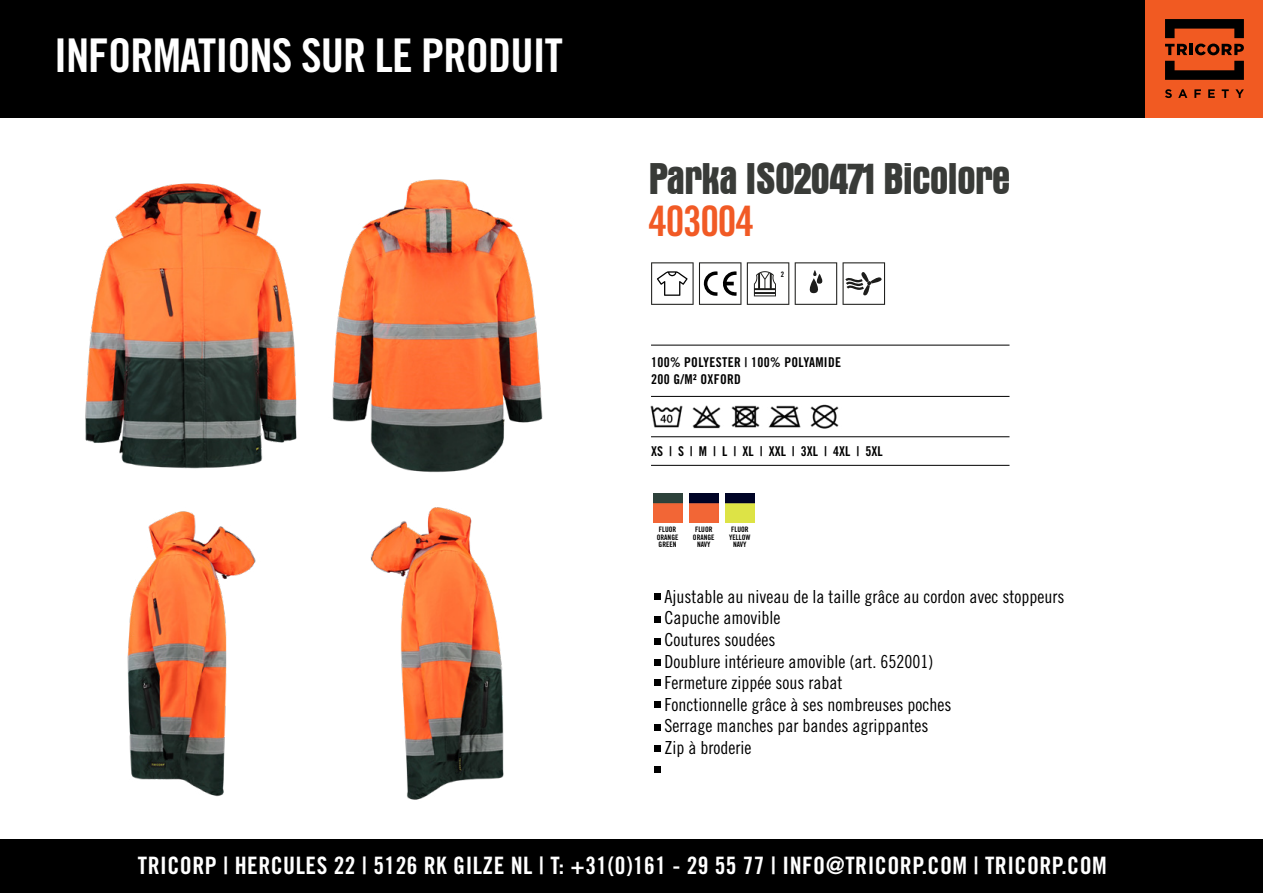
<style>
.page{position:relative;width:1263px;height:893px;background:#fff}
.page>*{position:absolute;margin:0;border:0;box-sizing:border-box;transform-origin:0 0}
.t1{font:46.5px "Trade Gothic LT Std Bd Cn 20";letter-spacing:-.02em;color:#fff}
.t2{font:700 condensed 45px "Aurora BT";letter-spacing:-.025em;color:#393b38}
.t3{font:42px "Trade Gothic LT Std Bd Cn 20";letter-spacing:-.03em;color:#f15a25}
.t4{font:24px "Trade Gothic LT Std Bd Cn 20";letter-spacing:.02em;color:#fff}
.t5{font:18px/21.6px "Trade Gothic LT Std Cn 18";color:#000}
.t6{font:13.5px/16.5px "Trade Gothic LT Std Bd Cn 20";letter-spacing:.025em;color:#000}
.t7{font:13.5px "Trade Gothic LT Std Bd Cn 20";color:#000}
.t8{font:7.5px/7.5px "Trade Gothic LT Std Bd Cn 20";color:#000;text-align:center}
</style>
<div class="page">
<div style="left:0;top:0;width:1263px;height:117px;background:#000"></div>
<div style="left:1146px;top:0;width:117px;height:117px;background:#f15a22"></div>
<svg style="left:1165px;top:44px;width:79px;height:11px"></svg>
<svg style="left:1165px;top:19px;width:79px;height:19px"></svg>
<svg style="left:1165px;top:61px;width:79px;height:19px"></svg>
<svg style="left:1165px;top:89px;width:7px;height:9px"></svg>
<svg style="left:1178px;top:89px;width:9px;height:9px"></svg>
<svg style="left:1194px;top:89px;width:7px;height:9px"></svg>
<svg style="left:1208px;top:89px;width:7px;height:9px"></svg>
<svg style="left:1222px;top:89px;width:7px;height:9px"></svg>
<svg style="left:1235px;top:89px;width:9px;height:9px"></svg>
<div style="left:0;top:839px;width:1263px;height:54px;background:#000"></div>
<img style="left:85px;top:183px;width:201px;height:286px">
<img style="left:286px;top:179px;width:257px;height:294px">
<hr style="left:651px;top:345px;width:358px;height:1px;background:#000">
<hr style="left:651px;top:396px;width:358px;height:1px;background:#000">
<hr style="left:651px;top:436px;width:358px;height:1px;background:#000">
<hr style="left:651px;top:465px;width:358px;height:1px;background:#000">
<img style="left:650px;top:405px;width:33px;height:23px">
<img style="left:692px;top:405px;width:29px;height:24px">
<img style="left:731px;top:405px;width:29px;height:23px">
<img style="left:768px;top:405px;width:33px;height:23px">
<img style="left:810px;top:404px;width:29px;height:25px">
<img style="left:653px;top:493px;width:29px;height:29px">
<img style="left:689px;top:493px;width:29px;height:29px">
<img style="left:725px;top:493px;width:29px;height:29px">
<svg style="left:651px;top:262px;width:90px;height:43px"></svg>
<svg style="left:747px;top:262px;width:42px;height:43px"></svg>
<svg style="left:795px;top:262px;width:90px;height:43px"></svg>
<img style="left:127px;top:511px;width:129px;height:286px">
<img style="left:370px;top:507px;width:134px;height:293px">
<svg style="left:654px;top:594px;width:6px;height:6px"></svg>
<svg style="left:654px;top:679px;width:6px;height:6px"></svg>
<svg style="left:654px;top:616px;width:6px;height:6px"></svg>
<svg style="left:654px;top:702px;width:6px;height:6px"></svg>
<svg style="left:654px;top:639px;width:6px;height:6px"></svg>
<svg style="left:654px;top:724px;width:6px;height:6px"></svg>
<svg style="left:654px;top:660px;width:6px;height:6px"></svg>
<svg style="left:654px;top:745px;width:6px;height:6px"></svg>
<svg style="left:654px;top:766px;width:6px;height:6px"></svg>
<h1 class="t1" style="left:54px;top:28px;width:510px">INFORMATIONS SUR LE PRODUIT</h1>
<h2 class="t2" style="left:648px;top:153px;width:364px">Parka ISO20471 Bicolore</h2>
<h3 class="t3" style="left:648px;top:196px;width:107px">403004</h3>
<p class="t8" style="left:781px;top:270px;width:5px">2</p>
<p class="t6" style="left:651px;top:354px;width:192px">100% POLYESTER | 100% POLYAMIDE<br>200 G/M² OXFORD</p>
<p class="t7" style="left:651px;top:443px;width:233px">XS | S | M | L | XL | XXL | 3XL | 4XL | 5XL</p>
<p class="t8" style="left:657px;top:526px;width:23px;text-align:left">FLUOR<br>ORANGE<br>GREEN</p>
<p class="t8" style="left:693px;top:526px;width:23px">FLUOR<br>ORANGE<br>NAVY</p>
<p class="t8" style="left:729px;top:526px;width:23px">FLUOR<br>YELLOW<br>NAVY</p>
<p class="t5" style="left:664px;top:585px;width:401px">Ajustable au niveau de la taille grâce au cordon avec stoppeurs Capuche amovible<br>Coutures soudées<br>Doublure intérieure amovible (art. 652001)<br>Fermeture zippée sous rabat<br>Fonctionnelle grâce à ses nombreuses poches<br>Serrage manches par bandes agrippantes<br>Zip à broderie</p>
<h3 class="t4" style="left:138px;top:851px;width:970px">TRICORP | HERCULES 22 | 5126 RK GILZE NL | T: +31(0)161 - 29 55 77 | INFO@TRICORP.COM | TRICORP.COM</h3>
</div>
